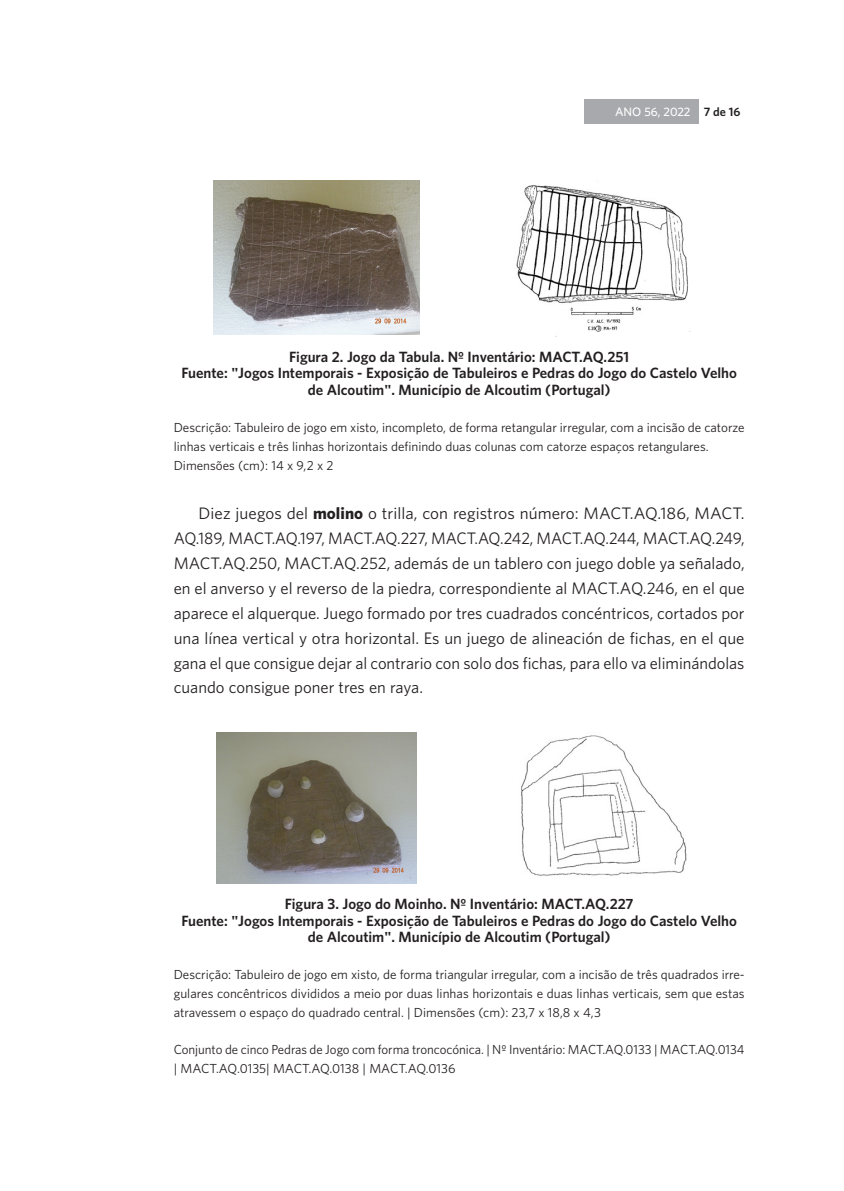
<style>
.page{position:relative;width:844px;height:1191px;background:#fff}
.page>*{position:absolute;margin:0;border:0;box-sizing:border-box;transform-origin:0 0}
._05_-_texto{font:16.62px/24.8px "Whitney";color:#231f20;text-align:justify}
._14_-_legendas{font:600 14.88px/16.1px "Whitney";color:#231f20;text-align:center}
._06_-_notas{font:13.12px/18.7px "Whitney";color:#231f20}
.t1{font:500 12.25px "Whitney";color:#fff}
.s1{font-weight:600;color:#231f20}
.s2{font-weight:700}
</style>
<div class="page">
<div style="left:584px;top:99px;width:114px;height:25px;background:#a8a9ad"></div>
<img style="left:214px;top:181px;width:205px;height:154px">
<img style="left:516px;top:185px;width:174px;height:147px">
<img style="left:216px;top:732px;width:201px;height:151px">
<img style="left:521px;top:735px;width:166px;height:141px">
<p class="t1" style="left:615px;top:104px;width:127px">ANO 56, 2022 <span class="s1">7 de 16</span></p>
<p class="_14_-_legendas" style="left:181px;top:348px;width:557px">Figura 2. Jogo da Tabula. Nº Inventário: MACT.AQ.251<br>Fuente: "Jogos Intemporais - Exposição de Tabuleiros e Pedras do Jogo do Castelo Velho de Alcoutim". Município de Alcoutim (Portugal)</p>
<p class="_06_-_notas" style="left:174px;top:418px;width:572px">Descrição: Tabuleiro de jogo em xisto, incompleto, de forma retangular irregular, com a incisão de catorze linhas verticais e três linhas horizontais definindo duas colunas com catorze espaços retangulares.</p>
<p class="_06_-_notas" style="left:174px;top:455px;width:161px">Dimensões (cm): 14 x 9,2 x 2</p>
<p class="_05_-_texto" style="left:174px;top:501px;width:572px;text-indent:25px">Diez juegos del <span class="s2">molino</span> o trilla, con registros número: MACT.AQ.186, MACT.<br>AQ.189, MACT.AQ.197, MACT.AQ.227, MACT.AQ.242, MACT.AQ.244, MACT.AQ.249, MACT.AQ.250, MACT.AQ.252, además de un tablero con juego doble ya señalado, en el anverso y el reverso de la piedra, correspondiente al MACT.AQ.246, en el que aparece el alquerque. Juego formado por tres cuadrados concéntricos, cortados por una línea vertical y otra horizontal. Es un juego de alineación de fichas, en el que gana el que consigue dejar al contrario con solo dos fichas, para ello va eliminándolas cuando consigue poner tres en raya.</p>
<p class="_14_-_legendas" style="left:181px;top:896px;width:557px">Figura 3. Jogo do Moinho. Nº Inventário: MACT.AQ.227<br>Fuente: "Jogos Intemporais - Exposição de Tabuleiros e Pedras do Jogo do Castelo Velho de Alcoutim". Município de Alcoutim (Portugal)</p>
<p class="_06_-_notas" style="left:174px;top:965px;width:572px;text-align:justify">Descrição: Tabuleiro de jogo em xisto, de forma triangular irregular, com a incisão de três quadrados irre&shy;gulares concêntricos divididos a meio por duas linhas horizontais e duas linhas verticais, sem que estas atravessem o espaço do quadrado central. | Dimensões (cm): 23,7 x 18,8 x 4,3</p>
<p class="_06_-_notas" style="left:174px;top:1040px;width:572px">Conjunto de cinco Pedras de Jogo com forma troncocónica. | Nº Inventário: MACT.AQ.0133 | MACT.AQ.0134 | MACT.AQ.0135| MACT.AQ.0138 | MACT.AQ.0136</p>
</div>
